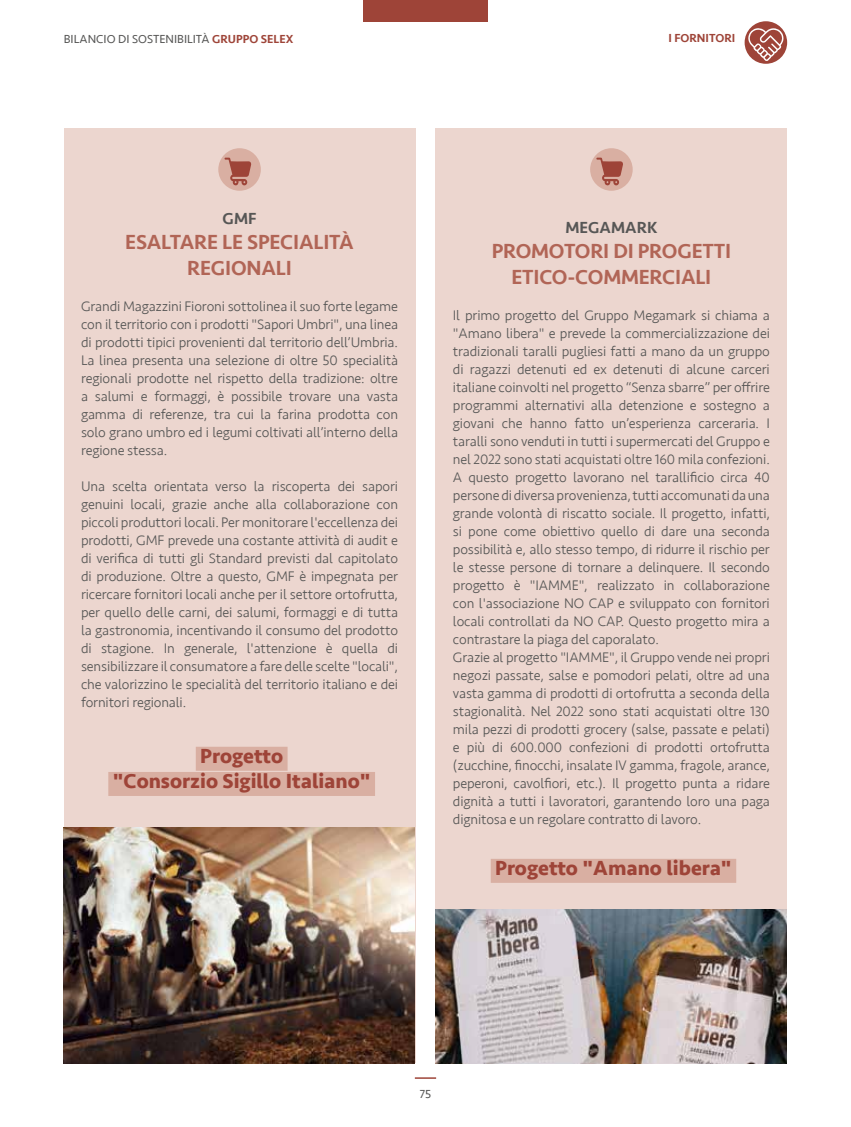
<style>
.page{position:relative;width:851px;height:1127px;background:#fff}
.page>*{position:absolute;margin:0;border:0;box-sizing:border-box;transform-origin:0 0}
.t1{font:500 21px/25.2px "Seravek";letter-spacing:-.01em;color:#b16556;text-align:center}
.t2{font:700 21px/25.2px "Seravek";color:#9e4438;text-align:center}
.t3{font:500 16.5px "Seravek";color:#575756}
.t4{font:300 14.25px/18px "Seravek";letter-spacing:-.01em;color:#575756;text-align:justify}
.t5{font:12px "Seravek";color:#575756}
.t6{font:500 12px "Seravek";color:#9e4438}
.s1{font-weight:500;color:#9e4438}
</style>
<div class="page">
<div style="left:363px;top:0;width:125px;height:21px;background:#9e4438"></div>
<hr style="left:415px;top:1077px;width:21px;height:2px;background:#9e4438">
<svg style="left:744px;top:21px;width:43px;height:43px"></svg>
<div style="left:64px;top:129px;width:351px;height:934px;background:#ecd6cf"></div>
<div style="left:196px;top:747px;width:91px;height:24px;background:#d9afa2"></div>
<div style="left:108px;top:772px;width:267px;height:24px;background:#d9afa2"></div>
<div style="left:218px;top:148px;width:43px;height:43px;background:#d9afa2;border-radius:50%"></div>
<svg style="left:224px;top:158px;width:27px;height:28px"></svg>
<div style="left:435px;top:128px;width:352px;height:934px;background:#ecd6cf"></div>
<img style="left:64px;top:828px;width:351px;height:235px">
<div style="left:590px;top:148px;width:42px;height:43px;background:#d9afa2;border-radius:50%"></div>
<svg style="left:596px;top:158px;width:27px;height:28px"></svg>
<img style="left:435px;top:909px;width:351px;height:154px">
<div style="left:490px;top:859px;width:246px;height:24px;background:#d9afa2"></div>
<p class="t5" style="left:64px;top:29px;width:231px">BILANCIO DI SOSTENIBILITÀ <span class="s1">GRUPPO SELEX</span></p>
<p class="t6" style="left:668px;top:31px;width:68px">I FORNITORI</p>
<p class="t3" style="left:222px;top:208px;width:35px">GMF</p>
<h1 class="t1" style="left:125px;top:230px;width:230px">ESALTARE LE SPECIALITÀ<br>REGIONALI</h1>
<p class="t4" style="left:81px;top:297px;width:318px">Grandi Magazzini Fioroni sottolinea il suo forte legame con il territorio con i prodotti "Sapori Umbri", una linea di prodotti tipici provenienti dal territorio dell’Umbria.<br>La linea presenta una selezione di oltre 50 specialità regionali prodotte nel rispetto della tradizione: oltre a salumi e formaggi, è possibile trovare una vasta gamma di referenze, tra cui la farina prodotta con solo grano umbro ed i legumi coltivati all’interno della regione stessa.</p>
<p class="t4" style="left:81px;top:477px;width:318px">Una scelta orientata verso la riscoperta dei sapori genuini locali, grazie anche alla collaborazione con piccoli produttori locali. Per monitorare l'eccellenza dei prodotti, GMF prevede una costante attività di audit e di verifica di tutti gli Standard previsti dal capitolato di produzione. Oltre a questo, GMF è impegnata per ricercare fornitori locali anche per il settore ortofrutta, per quello delle carni, dei salumi, formaggi e di tutta la gastronomia, incentivando il consumo del prodotto di stagione. In generale, l'attenzione è quella di sensibilizzare il consumatore a fare delle scelte "locali", che valorizzino le specialità del territorio italiano e dei fornitori regionali.</p>
<h1 class="t2" style="left:113px;top:743px;width:259px">Progetto<br>"Consorzio Sigillo Italiano"</h1>
<p class="t3" style="left:565px;top:217px;width:93px">MEGAMARK</p>
<h1 class="t1" style="left:491px;top:239px;width:241px">PROMOTORI DI PROGETTI<br>ETICO-COMMERCIALI</h1>
<p class="t4" style="left:453px;top:306px;width:318px;text-align:left">Il primo progetto del Gruppo Megamark si chiama a "Amano libera" e prevede la commercializzazione dei tradizionali taralli pugliesi fatti a mano da un gruppo di ragazzi detenuti ed ex detenuti di alcune carceri italiane coinvolti nel progetto “Senza sbarre” per offrire programmi alternativi alla detenzione e sostegno a giovani che hanno fatto un’esperienza carceraria. I taralli sono venduti in tutti i supermercati del Gruppo e nel 2022 sono stati acquistati oltre 160 mila confezioni.<br>A questo progetto lavorano nel tarallificio circa 40 persone di diversa provenienza, tutti accomunati da una grande volontà di riscatto sociale. Il progetto, infatti, si pone come obiettivo quello di dare una seconda possibilità e, allo stesso tempo, di ridurre il rischio per le stesse persone di tornare a delinquere. Il secondo progetto è "IAMME", realizzato in collaborazione con l'associazione NO CAP e sviluppato con fornitori locali controllati da NO CAP. Questo progetto mira a contrastare la piaga del caporalato.<br>Grazie al progetto "IAMME", il Gruppo vende nei propri negozi passate, salse e pomodori pelati, oltre ad una vasta gamma di prodotti di ortofrutta a seconda della stagionalità. Nel 2022 sono stati acquistati oltre 130 mila pezzi di prodotti grocery (salse, passate e pelati) e più di 600.000 confezioni di prodotti ortofrutta (zucchine, finocchi, insalate IV gamma, fragole, arance, peperoni, cavolfiori, etc.). Il progetto punta a ridare dignità a tutti i lavoratori, garantendo loro una paga dignitosa e un regolare contratto di lavoro.</p>
<h1 class="t2" style="left:495px;top:855px;width:238px">Progetto "Amano libera"</h1>
<p class="t5" style="left:419px;top:1084px;width:13px">75</p>
</div>
